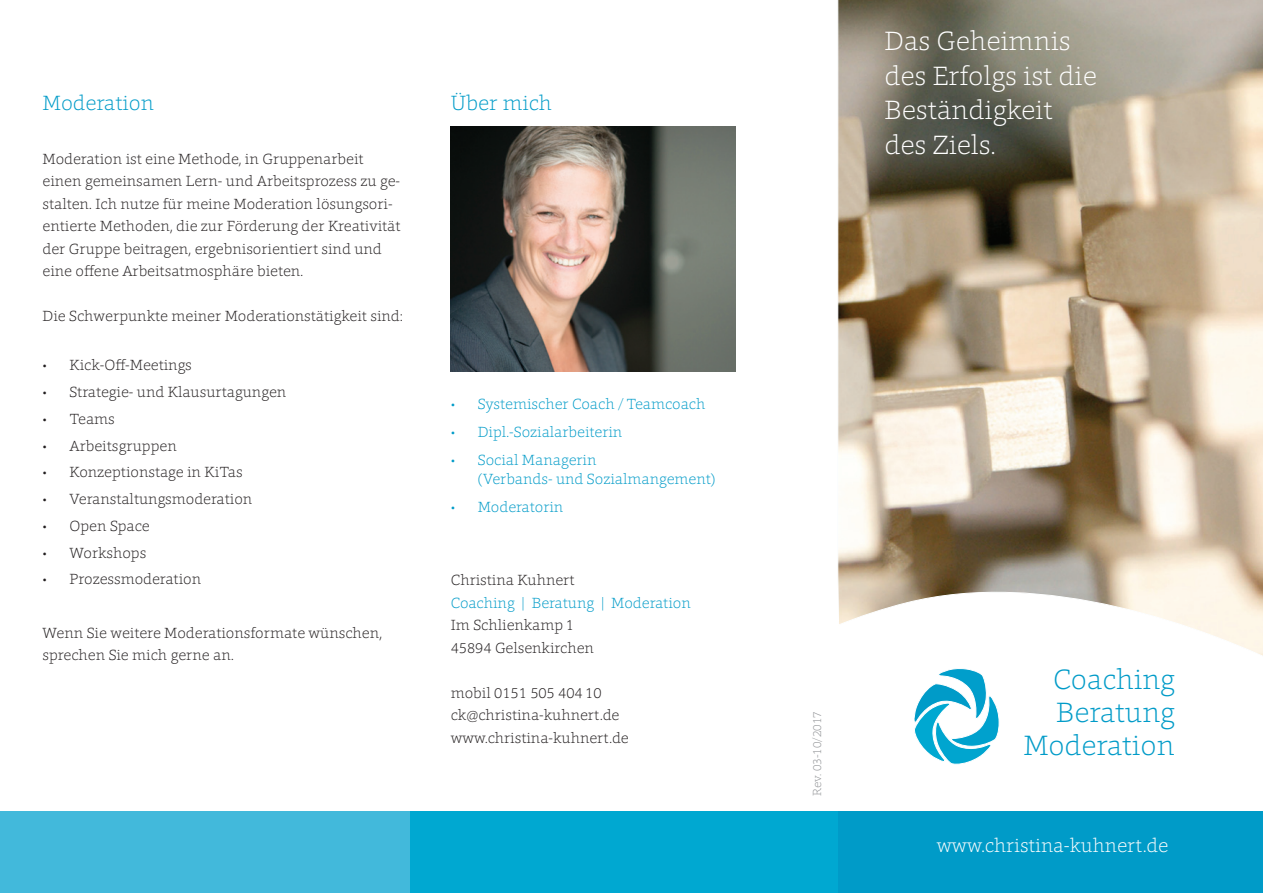
<style>
.page{position:relative;width:1263px;height:893px;background:#fff}
.page>*{position:absolute;margin:0;border:0;box-sizing:border-box;transform-origin:0 0}
.t1{font:200 28.5px/33px "Foro";color:#009bc8;text-align:right}
.t2{font:200 27px/34.5px "Foro";color:#fff}
.t3{font:200 21px "Foro";color:#009bc8}
.t4{font:200 19.5px "Foro";color:#fff}
.t5{font:200 15px/22.5px "Foro";color:#231f20}
.t6{font:200 15px/19.5px "Foro";color:#009bc8}
.t7{font:200 12px "Foro";color:#939598}
</style>
<div class="page">
<svg style="left:837px;top:0;width:426px;height:656px;background:#b8ab98"></svg>
<svg style="left:914px;top:668px;width:86px;height:97px"></svg>
<img style="left:451px;top:126px;width:284px;height:245px">
<div style="left:829px;top:811px;width:434px;height:82px;background:#009bc8"></div>
<div style="left:0;top:811px;width:433px;height:82px;background:#42b9db"></div>
<div style="left:410px;top:811px;width:428px;height:82px;background:#00a8d1"></div>
<h3 class="t3" style="left:43px;top:90px;width:113px">Moderation</h3>
<p class="t5" style="left:43px;top:147px;width:360px">Moderation ist eine Methode, in Gruppenarbeit einen gemeinsamen Lern- und Arbeitsprozess zu ge&shy;stalten. Ich nutze für meine Moderation lösungsori&shy;entierte Methoden, die zur Förderung der Kreativität der Gruppe beitragen, ergebnisorientiert sind und eine offene Arbeitsatmosphäre bieten.</p>
<p class="t5" style="left:43px;top:305px;width:362px">Die Schwerpunkte meiner Moderationstätigkeit sind:</p>
<p class="t5" style="left:43px;top:354px;width:151px">• Kick-Off-Meetings</p>
<p class="t5" style="left:43px;top:381px;width:245px">• Strategie- und Klausurtagungen</p>
<p class="t5" style="left:43px;top:407px;width:74px">• Teams</p>
<p class="t5" style="left:43px;top:434px;width:136px">• Arbeitsgruppen</p>
<p class="t5" style="left:43px;top:461px;width:202px">• Konzeptionstage in KiTas</p>
<p class="t5" style="left:43px;top:488px;width:211px">• Veranstaltungsmoderation</p>
<p class="t5" style="left:43px;top:514px;width:109px">• Open Space</p>
<p class="t5" style="left:43px;top:541px;width:105px">• Workshops</p>
<p class="t5" style="left:43px;top:568px;width:160px">• Prozessmoderation</p>
<p class="t5" style="left:43px;top:621px;width:341px">Wenn Sie weitere Moderationsformate wünschen, sprechen Sie mich gerne an.</p>
<h3 class="t3" style="left:451px;top:90px;width:103px">Über mich</h3>
<p class="t6" style="left:451px;top:394px;width:256px">• Systemischer Coach / Teamcoach</p>
<p class="t6" style="left:451px;top:422px;width:173px">• Dipl.-Sozialarbeiterin</p>
<p class="t6" style="left:478px;top:450px;width:239px;text-indent:-27px">• Social Managerin<br>(Verbands- und Sozialmangement)</p>
<p class="t6" style="left:451px;top:497px;width:114px">• Moderatorin</p>
<p class="t5" style="left:451px;top:569px;width:125px">Christina Kuhnert</p>
<p class="t6" style="left:451px;top:593px;width:242px">Coaching | Beratung | Moderation</p>
<p class="t5" style="left:451px;top:614px;width:145px">Im Schlienkamp 1<br>45894 Gelsenkirchen</p>
<p class="t5" style="left:451px;top:681px;width:179px">mobil 0151 505 404 10 ck@christina-kuhnert.de www.christina-kuhnert.de</p>
<h2 class="t2" style="left:884px;top:23px;width:214px">Das Geheimnis des Erfolgs ist die<br>Beständigkeit des Ziels.</h2>
<p class="t7" style="left:809px;top:796px;width:87px;rotate:-90deg">Rev. 03-10/2017</p>
<h1 class="t1" style="left:1023px;top:662px;width:153px">Coaching<br>Beratung<br>Moderation</h1>
<h3 class="t4" style="left:937px;top:832px;width:233px">www.christina-kuhnert.de</h3>
</div>
